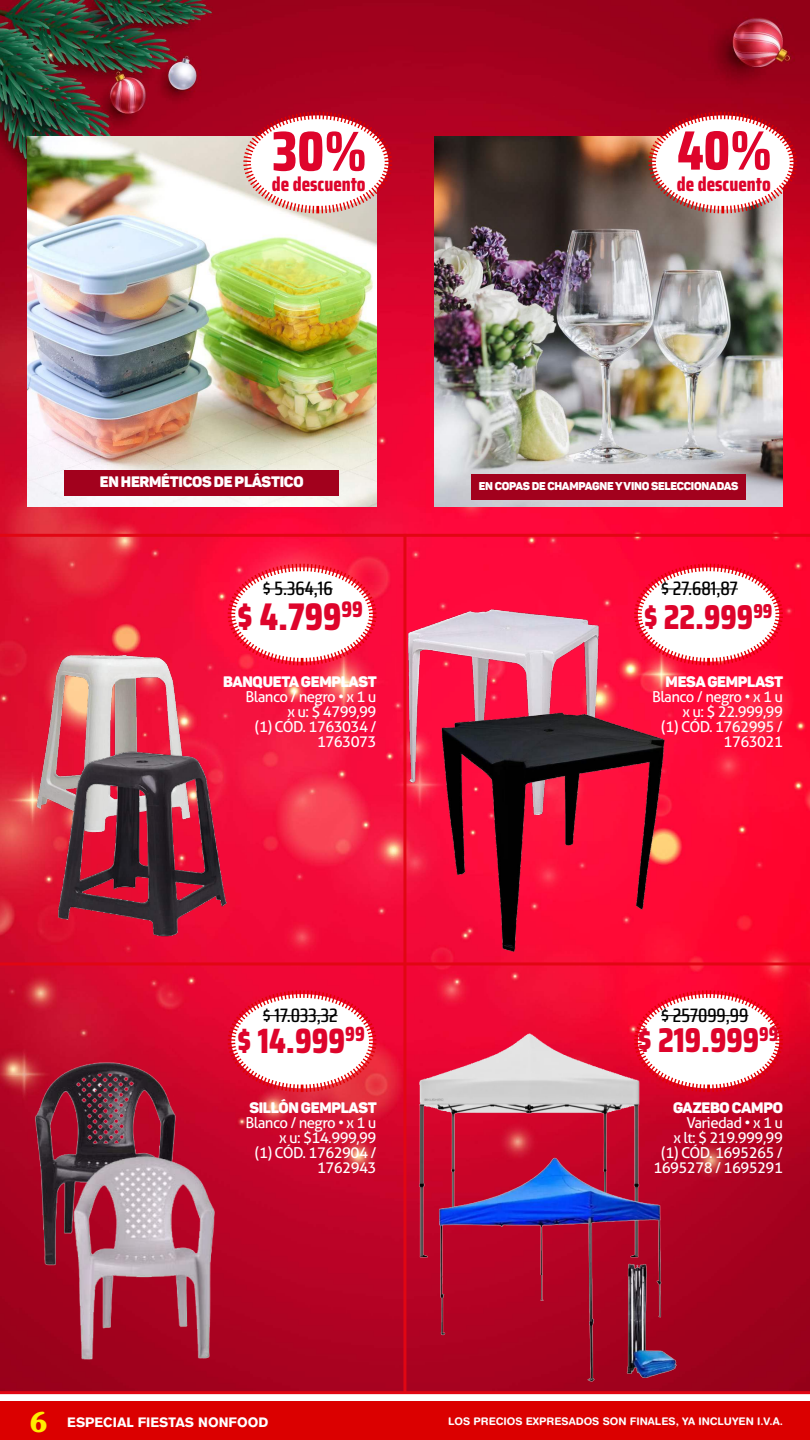
<style>
.page{position:relative;width:810px;height:1440px;background:#fff}
.page>*{position:absolute;margin:0;border:0;box-sizing:border-box;transform-origin:0 0}
.t1{font:800 56.47px "Saira Condensed";color:#de042b}
.t2{font:800 55.5px "Saira Condensed";color:#de042b}
.t3{font:800 38.62px "Saira Condensed";color:#de042b}
.t4{font:800 35.25px "Saira Condensed";color:#de042b}
.t5{font:800 34.5px "Saira Condensed";color:#de042b}
.t6{font:800 19.88px "Saira Condensed";color:#de042b}
.t7{font:500 19.42px "Saira Condensed";color:#000}
.t8{font:15px/15px "Aller";letter-spacing:-.04em;color:#fff;text-align:right}
.t9{font:15px "Panton Black Caps";letter-spacing:-.02em;color:#fff}
.t10{font:700 13.5px "Akzidenz Grotesk BQ";color:#fff}
.t11{font:11.25px "Panton Black Caps";letter-spacing:-.02em;color:#fff}
.t12{font:700 10.5px "Helvetica Rounded";color:#fff}
.s1{font-family:"Moranga";font-size:29.25px;color:#ffed00}
</style>
<div class="page">
<div style="left:0;top:1401px;width:810px;height:39px;background:#db0000"></div>
<img style="left:0;top:0;width:810px;height:1391px">
<img style="left:434px;top:137px;width:349px;height:370px">
<img style="left:27px;top:137px;width:350px;height:370px">
<svg style="left:242px;top:110px;width:152px;height:105px"></svg>
<svg style="left:647px;top:110px;width:152px;height:105px"></svg>
<div style="left:65px;top:470px;width:274px;height:26px;background:#a2011d"></div>
<div style="left:472px;top:474px;width:274px;height:26px;background:#a2011d"></div>
<hr style="left:0;top:534px;width:810px;height:3px;background:#e10613">
<hr style="left:0;top:962px;width:810px;height:3px;background:#e10613">
<hr style="left:403px;top:534px;width:3px;height:859px;background:#e10613">
<hr style="left:0;top:1391px;width:810px;height:3px;background:#e10613">
<svg style="left:226px;top:562px;width:152px;height:105px"></svg>
<hr style="left:263px;top:588px;width:70px;height:1px;background:#000">
<svg style="left:633px;top:562px;width:151px;height:105px"></svg>
<hr style="left:661px;top:588px;width:77px;height:1px;background:#000">
<svg style="left:226px;top:989px;width:152px;height:105px"></svg>
<hr style="left:263px;top:1015px;width:75px;height:1px;background:#000">
<svg style="left:633px;top:989px;width:151px;height:105px"></svg>
<hr style="left:661px;top:1015px;width:87px;height:1px;background:#000">
<img style="left:406px;top:1031px;width:251px;height:232px">
<img style="left:17px;top:1053px;width:175px;height:225px">
<img style="left:402px;top:603px;width:276px;height:359px">
<img style="left:27px;top:645px;width:165px;height:190px">
<img style="left:50px;top:740px;width:191px;height:208px">
<img style="left:45px;top:1144px;width:199px;height:234px">
<img style="left:410px;top:1155px;width:304px;height:235px">
<h1 class="t1" style="left:272px;top:118px;width:96px">30%</h1>
<h2 class="t2" style="left:677px;top:118px;width:96px">40%</h2>
<h3 class="t6" style="left:677px;top:172px;width:95px">de descuento</h3>
<h3 class="t6" style="left:272px;top:172px;width:95px">de descuento</h3>
<p class="t9" style="left:100px;top:473px;width:205px">EN HERMÉTICOS DE PLÁSTICO</p>
<p class="t11" style="left:479px;top:480px;width:261px">EN COPAS DE CHAMPAGNE Y VINO SELECCIONADAS</p>
<p class="t7" style="left:263px;top:582px;width:71px">$ 5.364,16</p>
<p class="t7" style="left:661px;top:582px;width:78px">$ 27.681,87</p>
<h3 class="t3" style="left:237px;top:594px;width:127px">$ 4.799<sup>99</sup></h3>
<h3 class="t5" style="left:644px;top:597px;width:130px">$ 22.999<sup>99</sup></h3>
<p class="t9" style="left:223px;top:672px;width:155px">BANQUETA GEMPLAST</p>
<p class="t8" style="left:246px;top:689px;width:132px">Blanco / negro • x 1 u x u: $ 4799,99<br>(1) CÓD. 1763034 /<br>1763073</p>
<p class="t9" style="left:666px;top:672px;width:119px">MESA GEMPLAST</p>
<p class="t8" style="left:652px;top:689px;width:132px">Blanco / negro • x 1 u x u: $ 22.999,99<br>(1) CÓD. 1762995 /<br>1763021</p>
<p class="t7" style="left:263px;top:1009px;width:76px">$ 17.033,32</p>
<h3 class="t4" style="left:237px;top:1020px;width:129px">$ 14.999<sup>99</sup></h3>
<p class="t7" style="left:661px;top:1009px;width:89px">$ 257099,99</p>
<h3 class="t5" style="left:638px;top:1020px;width:142px">$ 219.999<sup>99</sup></h3>
<p class="t9" style="left:249px;top:1099px;width:129px">SILLÓN GEMPLAST</p>
<p class="t8" style="left:246px;top:1116px;width:132px">Blanco / negro • x 1 u x u: $14.999,99<br>(1) CÓD. 1762904 /<br>1762943</p>
<p class="t9" style="left:673px;top:1099px;width:111px">GAZEBO CAMPO</p>
<p class="t8" style="left:653px;top:1116px;width:131px">Variedad • x 1 u<br>x lt: $ 219.999,99 (1) CÓD. 1695265 /<br>1695278 / 1695291</p>
<p class="t10" style="left:30px;top:1416px;width:240px"><span class="s1">6</span> ESPECIAL FIESTAS NONFOOD</p>
<p class="t12" style="left:448px;top:1417px;width:336px">LOS PRECIOS EXPRESADOS SON FINALES, YA INCLUYEN I.V.A.</p>
</div>
